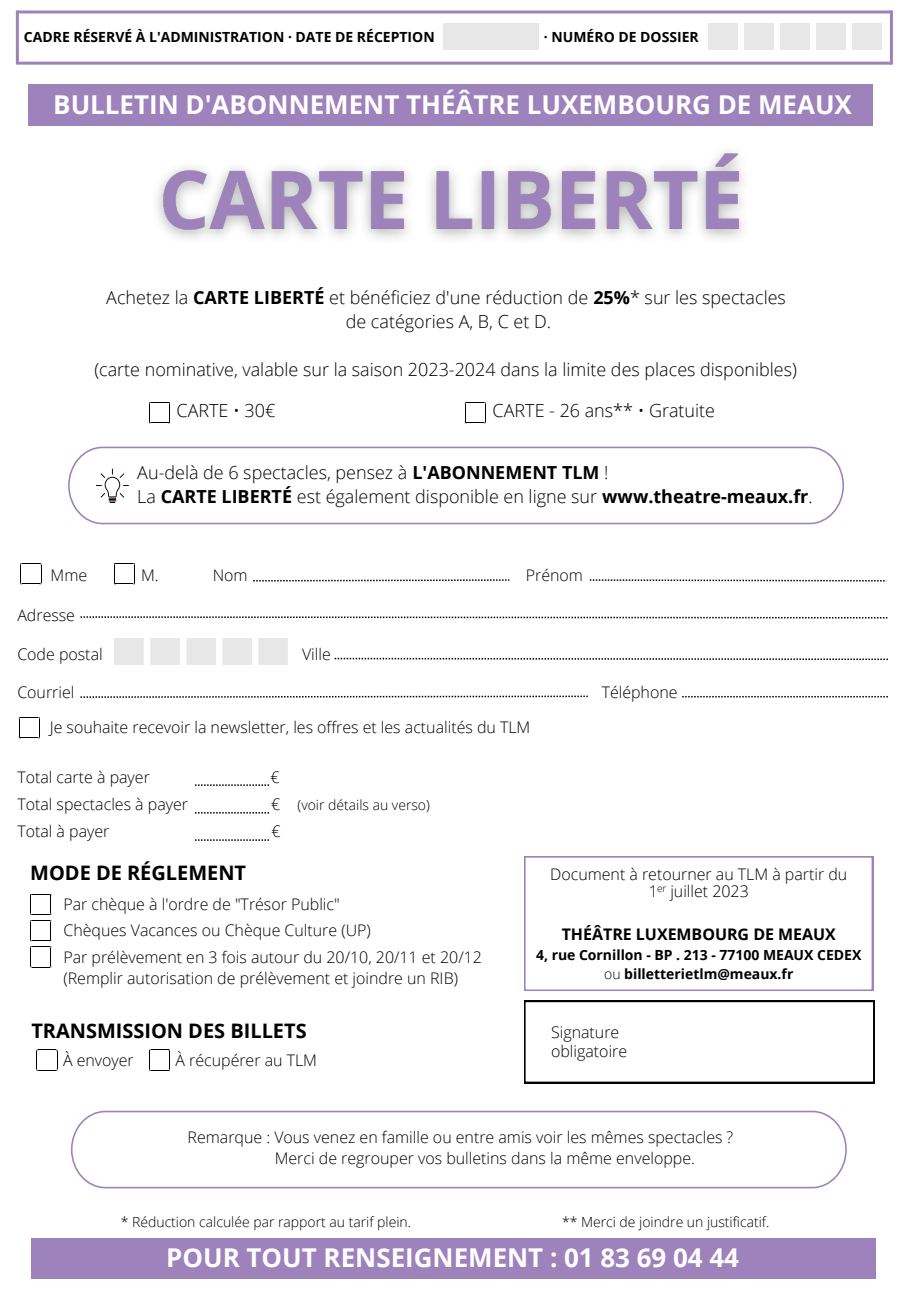
<style>
.page{position:relative;width:906px;height:1304px;background:#fff}
.page>*{position:absolute;margin:0;border:0;box-sizing:border-box;transform-origin:0 0}
.t1{font:700 26px "Open Sans";color:#fff}
.t2{font:700 20px "Open Sans";color:#000}
.t3{font:300 18px "Open Sans";color:#000}
.t4{font:300 16px "Open Sans";color:#000}
.t5{font:700 16px "Open Sans";color:#000}
.t6{font:700 14px "Open Sans";color:#000}
.t7{font:300 14px "Open Sans";color:#000}
.t8{font:300 10px "Open Sans";color:#000}
.s1{font-weight:700}
.s2{font-weight:300}
</style>
<div class="page">
<div style="left:28px;top:85px;width:844px;height:41px;background:#9d82bb"></div>
<svg style="left:149px;top:402px;width:21px;height:21px"></svg>
<svg style="left:465px;top:402px;width:21px;height:21px"></svg>
<hr style="left:17px;top:10px;width:875px;height:3px;background:#9d82bb">
<hr style="left:17px;top:62px;width:875px;height:3px;background:#9d82bb">
<hr style="left:890px;top:10px;width:3px;height:54px;background:#9d82bb">
<hr style="left:16px;top:10px;width:3px;height:54px;background:#9d82bb">
<div style="left:443px;top:23px;width:96px;height:27px;background:#e7e7e7"></div>
<div style="left:708px;top:23px;width:30px;height:27px;background:#e7e7e7"></div>
<div style="left:744px;top:23px;width:30px;height:27px;background:#e7e7e7"></div>
<div style="left:780px;top:23px;width:30px;height:27px;background:#e7e7e7"></div>
<div style="left:816px;top:23px;width:30px;height:27px;background:#e7e7e7"></div>
<div style="left:852px;top:23px;width:30px;height:27px;background:#e7e7e7"></div>
<svg style="left:20px;top:563px;width:22px;height:21px"></svg>
<svg style="left:114px;top:563px;width:21px;height:21px"></svg>
<svg style="left:81px;top:616px;width:806px;height:2px"></svg>
<svg style="left:253px;top:579px;width:256px;height:2px"></svg>
<svg style="left:590px;top:579px;width:297px;height:2px"></svg>
<svg style="left:682px;top:696px;width:206px;height:1px"></svg>
<div style="left:114px;top:638px;width:30px;height:27px;background:#e7e7e7"></div>
<div style="left:150px;top:638px;width:30px;height:27px;background:#e7e7e7"></div>
<div style="left:186px;top:638px;width:30px;height:27px;background:#e7e7e7"></div>
<div style="left:222px;top:638px;width:30px;height:27px;background:#e7e7e7"></div>
<div style="left:258px;top:638px;width:30px;height:27px;background:#e7e7e7"></div>
<svg style="left:30px;top:894px;width:22px;height:73px"></svg>
<svg style="left:36px;top:1049px;width:22px;height:22px"></svg>
<svg style="left:149px;top:1049px;width:21px;height:22px"></svg>
<svg style="left:524px;top:856px;width:349px;height:135px"></svg>
<svg style="left:524px;top:1000px;width:350px;height:83px"></svg>
<div style="left:31px;top:1238px;width:844px;height:40px;background:#9d82bb"></div>
<svg style="left:19px;top:717px;width:21px;height:21px"></svg>
<svg style="left:81px;top:695px;width:507px;height:3px"></svg>
<svg style="left:195px;top:784px;width:74px;height:2px"></svg>
<svg style="left:335px;top:658px;width:553px;height:2px"></svg>
<img style="left:157px;top:151px;width:587px;height:88px">
<svg style="left:68px;top:446px;width:776px;height:78px"></svg>
<svg style="left:71px;top:1110px;width:776px;height:78px"></svg>
<svg style="left:195px;top:839px;width:74px;height:2px"></svg>
<svg style="left:195px;top:812px;width:74px;height:1px"></svg>
<p class="t6" style="left:24px;top:27px;width:412px">CADRE RÉSERVÉ À L'ADMINISTRATION · DATE DE RÉCEPTION</p>
<p class="t6" style="left:544px;top:27px;width:156px">· NUMÉRO DE DOSSIER</p>
<p class="t1" style="left:53px;top:86px;width:800px">BULLETIN D'ABONNEMENT THÉÂTRE LUXEMBOURG DE MEAUX</p>
<p class="t3" style="left:106px;top:285px;width:681px">Achetez la <span class="s1">CARTE LIBERTÉ</span> et bénéficiez d'une réduction de <span class="s1">25%</span>* sur les spectacles</p>
<p class="t3" style="left:346px;top:309px;width:207px">de catégories A, B, C et D.</p>
<p class="t3" style="left:94px;top:357px;width:704px">(carte nominative, valable sur la saison 2023-2024 dans la limite des places disponibles)</p>
<p class="t3" style="left:176px;top:397px;width:100px">CARTE • 30€</p>
<p class="t3" style="left:493px;top:397px;width:224px">CARTE - 26 ans** • Gratuite</p>
<p class="t3" style="left:137px;top:460px;width:473px">Au-delà de 6 spectacles, pensez à <span class="s1">L'ABONNEMENT TLM</span> !</p>
<p class="t3" style="left:137px;top:484px;width:677px">La <span class="s1">CARTE LIBERTÉ</span> est également disponible en ligne sur <span class="s1">www.theatre-meaux.fr</span>.</p>
<p class="t4" style="left:51px;top:564px;width:38px">Mme</p>
<p class="t4" style="left:141px;top:564px;width:19px">M.</p>
<p class="t4" style="left:213px;top:564px;width:36px">Nom</p>
<p class="t4" style="left:526px;top:564px;width:59px">Prénom</p>
<p class="t4" style="left:17px;top:604px;width:59px">Adresse</p>
<p class="t4" style="left:17px;top:642px;width:87px">Code postal</p>
<p class="t4" style="left:302px;top:642px;width:30px">Ville</p>
<p class="t4" style="left:17px;top:681px;width:59px">Courriel</p>
<p class="t4" style="left:602px;top:681px;width:77px">Téléphone</p>
<p class="t4" style="left:50px;top:716px;width:482px">Je souhaite recevoir la newsletter, les offres et les actualités du TLM</p>
<p class="t4" style="left:17px;top:766px;width:134px">Total carte à payer</p>
<p class="t4" style="left:270px;top:766px;width:11px">€</p>
<p class="t4" style="left:17px;top:793px;width:172px">Total spectacles à payer</p>
<p class="t4" style="left:271px;top:793px;width:11px">€</p>
<p class="t4" style="left:17px;top:819px;width:94px">Total à payer</p>
<p class="t4" style="left:271px;top:819px;width:11px">€</p>
<p class="t2" style="left:30px;top:858px;width:217px">MODE DE RÉGLEMENT</p>
<p class="t7" style="left:298px;top:795px;width:134px">(voir détails au verso)</p>
<p class="t4" style="left:63px;top:892px;width:278px">Par chèque à l'ordre de "Trésor Public"</p>
<p class="t4" style="left:63px;top:919px;width:309px">Chèques Vacances ou Chèque Culture (UP)</p>
<p class="t4" style="left:63px;top:945px;width:420px">Par prélèvement en 3 fois autour du 20/10, 20/11 et 20/12</p>
<p class="t4" style="left:63px;top:967px;width:396px">(Remplir autorisation de prélèvement et joindre un RIB)</p>
<p class="t2" style="left:31px;top:1016px;width:277px">TRANSMISSION DES BILLETS</p>
<p class="t4" style="left:63px;top:1049px;width:72px">À envoyer</p>
<p class="t4" style="left:175px;top:1049px;width:143px">À récupérer au TLM</p>
<p class="t4" style="left:550px;top:862px;width:299px">Document à retourner au TLM à partir du</p>
<p class="t4" style="left:649px;top:880px;width:102px">1 juillet 2023</p>
<p class="t5" style="left:562px;top:923px;width:276px">THÉÂTRE LUXEMBOURG DE MEAUX</p>
<p class="t6" style="left:536px;top:945px;width:327px">4, rue Cornillon - BP . 213 - 77100 MEAUX CEDEX</p>
<p class="t6" style="left:604px;top:963px;width:191px"><span class="s2">ou</span> billetterietlm@meaux.fr</p>
<p class="t8" style="left:657px;top:881px;width:11px">er</p>
<p class="t4" style="left:551px;top:1021px;width:70px">Signature</p>
<p class="t4" style="left:551px;top:1039px;width:78px">obligatoire</p>
<p class="t4" style="left:188px;top:1125px;width:547px">Remarque : Vous venez en famille ou entre amis voir les mêmes spectacles ?</p>
<p class="t4" style="left:275px;top:1147px;width:422px">Merci de regrouper vos bulletins dans la même enveloppe.</p>
<p class="t7" style="left:121px;top:1211px;width:292px">* Réduction calculée par rapport au tarif plein.</p>
<p class="t7" style="left:562px;top:1211px;width:209px">** Merci de joindre un justificatif.</p>
<p class="t1" style="left:166px;top:1239px;width:574px">POUR TOUT RENSEIGNEMENT : 01 83 69 04 44</p>
</div>
